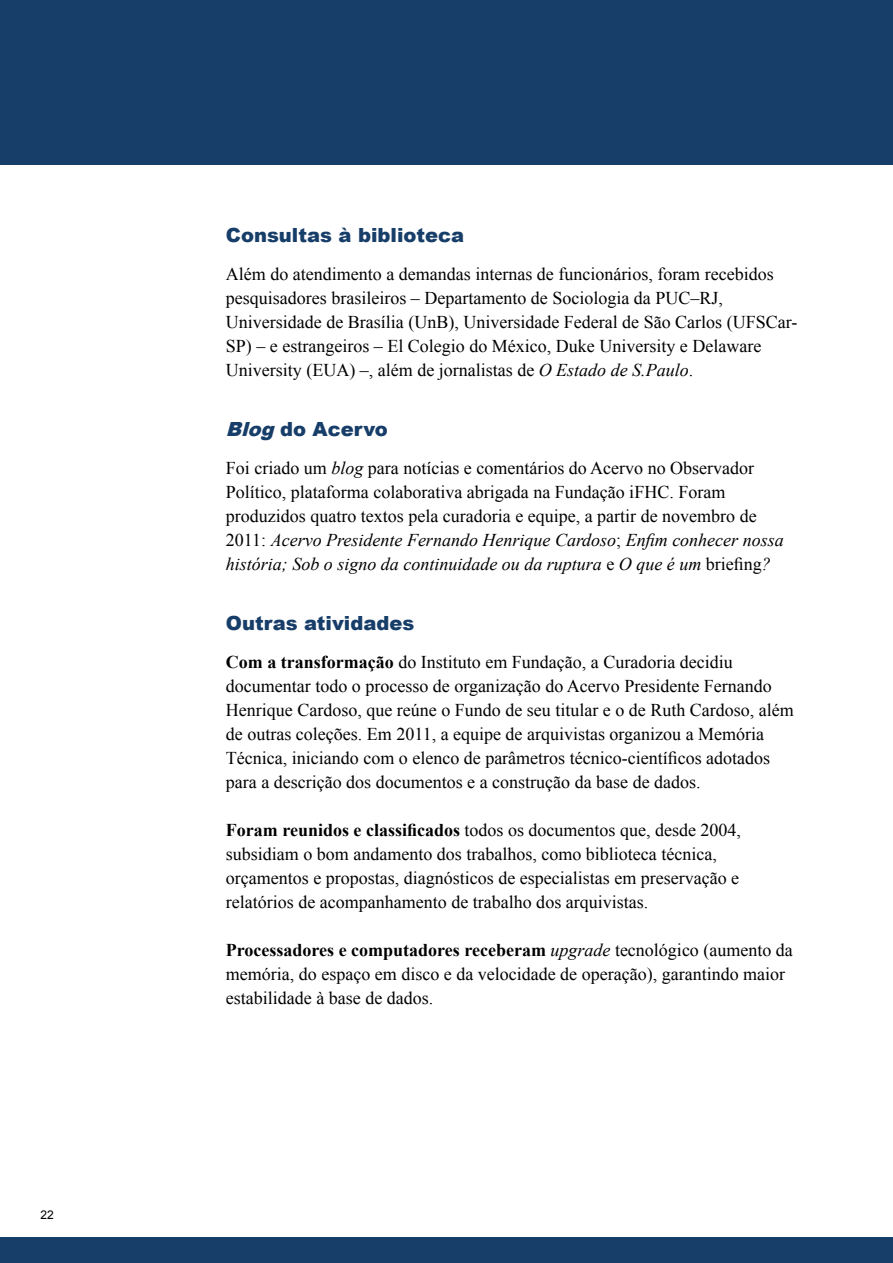
<style>
.page{position:relative;width:893px;height:1263px;background:#fff}
.page>*{position:absolute;margin:0;border:0;box-sizing:border-box;transform-origin:0 0}
.t1{font:900 19.5px "Arial";color:#173d69}
.t2{font:18px/24px "Times New Roman";color:#000}
.t3{font:12px "Arial";color:#000}
.s1{font-style:italic}
.s2{font-weight:700}
</style>
<div class="page">
<div style="left:0;top:0;width:893px;height:164px;background:#173d69"></div>
<div style="left:0;top:1237px;width:893px;height:26px;background:#173d69"></div>
<p class="t3" style="left:41px;top:1206px;width:15px">22</p>
<p class="t1" style="left:226px;top:221px;width:240px">Consultas à biblioteca</p>
<p class="t2" style="left:226px;top:262px;width:573px">Além do atendimento a demandas internas de funcionários, foram recebidos pesquisadores brasileiros – Departamento de Sociologia da PUC–RJ, Universidade de Brasília (UnB), Universidade Federal de São Carlos (UFSCar-SP) – e estrangeiros – El Colegio do México, Duke University e Delaware University (EUA) –, além de jornalistas de <span class="s1">O Estado de S.Paulo</span>.</p>
<p class="t1" style="left:226px;top:415px;width:164px"><span class="s1">Blog</span>do Acervo</p>
<p class="t2" style="left:226px;top:456px;width:559px">Foi criado um <span class="s1">blog</span> para notícias e comentários do Acervo no Observador Político, plataforma colaborativa abrigada na Fundação iFHC. Foram produzidos quatro textos pela curadoria e equipe, a partir de novembro de 2011: <span class="s1">Acervo Presidente Fernando Henrique Cardoso</span>; <span class="s1">Enfim conhecer nossa história; Sob o signo da continuidade ou da ruptura</span> e <span class="s1">O que é um</span> briefing<span class="s1">?</span></p>
<p class="t1" style="left:226px;top:609px;width:190px">Outras atividades</p>
<p class="t2" style="left:226px;top:650px;width:569px"><span class="s2">Com a transformação</span> do Instituto em Fundação, a Curadoria decidiu documentar todo o processo de organização do Acervo Presidente Fernando Henrique Cardoso, que reúne o Fundo de seu titular e o de Ruth Cardoso, além de outras coleções. Em 2011, a equipe de arquivistas organizou a Memória Técnica, iniciando com o elenco de parâmetros técnico-científicos adotados para a descrição dos documentos e a construção da base de dados.</p>
<p class="t2" style="left:226px;top:818px;width:517px"><span class="s2">Foram reunidos e classificados</span> todos os documentos que, desde 2004, subsidiam o bom andamento dos trabalhos, como biblioteca técnica, orçamentos e propostas, diagnósticos de especialistas em preservação e relatórios de acompanhamento de trabalho dos arquivistas.</p>
<p class="t2" style="left:226px;top:938px;width:569px"><span class="s2">Processadores e computadores receberam</span> <span class="s1">upgrade</span> tecnológico (aumento da memória, do espaço em disco e da velocidade de operação), garantindo maior estabilidade à base de dados.</p>
</div>
